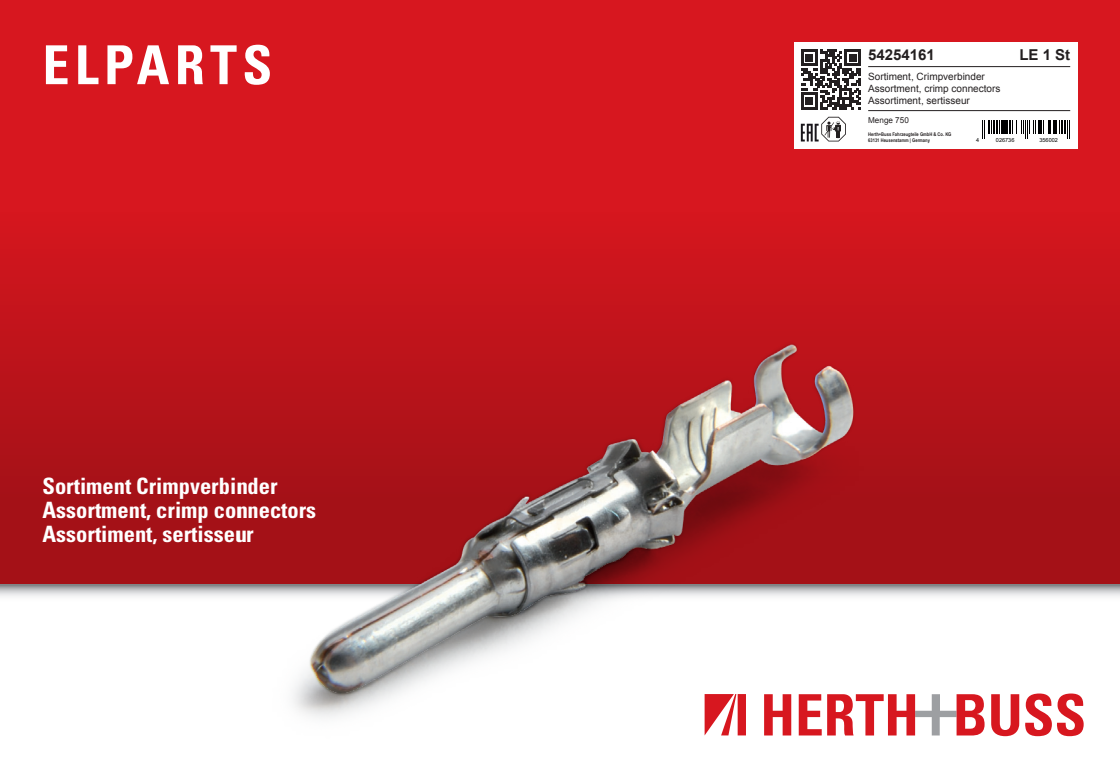
<style>
.page{position:relative;width:1120px;height:780px;background:#fff}
.page>*{position:absolute;margin:0;border:0;box-sizing:border-box;transform-origin:0 0}
.t1{font:700 condensed 53.75px "Univers";letter-spacing:.1em;color:#fff}
.t2{font:700 condensed 22.5px/23.8px "Univers";color:#fff}
.t3{font:700 15px "Arial";color:#231f20}
.t4{font:10px/12px "Arial";color:#231f20}
.t5{font:8.12px "Arial";color:#231f20}
.t6{font:5.5px "Arial";color:#000001}
.t7{font:700 5px/6px "Arial Narrow";color:#231f20}
</style>
<div class="page">
<svg style="left:910px;top:694px;width:74px;height:41px"></svg>
<svg style="left:991px;top:694px;width:28px;height:42px"></svg>
<svg style="left:1025px;top:693px;width:58px;height:43px"></svg>
<div style="left:0;top:0;width:1120px;height:585px;background:linear-gradient(to bottom,#e41922,#a11016)"></div>
<svg style="left:0;top:585px;width:1120px;height:12px"></svg>
<img style="left:240px;top:313px;width:670px;height:423px">
<div style="left:794px;top:43px;width:283px;height:106px;background:#fff"></div>
<hr style="left:868px;top:66px;width:202px;height:1px;background:#231f20">
<hr style="left:868px;top:110px;width:202px;height:1px;background:#231f20">
<svg style="left:1001px;top:120px;width:3px;height:14px"></svg>
<hr style="left:1005px;top:120px;width:3px;height:14px;background:#000001">
<hr style="left:1054px;top:120px;width:3px;height:14px;background:#000001">
<svg style="left:982px;top:120px;width:18px;height:19px"></svg>
<svg style="left:1009px;top:120px;width:42px;height:19px"></svg>
<svg style="left:1059px;top:120px;width:11px;height:19px"></svg>
<svg style="left:801px;top:49px;width:60px;height:92px"></svg>
<h1 class="t1" style="left:43px;top:32px;width:231px">ELPARTS</h1>
<h3 class="t3" style="left:868px;top:45px;width:68px">54254161</h3>
<h3 class="t3" style="left:1019px;top:45px;width:52px">LE 1 St</h3>
<p class="t4" style="left:868px;top:71px;width:134px">Sortiment, Crimpverbinder<br>Assortment, crimp connectors<br>Assortiment, sertisseur</p>
<p class="t5" style="left:868px;top:115px;width:42px">Menge 750</p>
<p class="t7" style="left:868px;top:130px;width:85px">Herth+Buss Fahrzeugteile GmbH &amp; Co. KG<br>63131 Heusenstamm | Germany</p>
<p class="t6" style="left:976px;top:136px;width:5px">4</p>
<p class="t6" style="left:996px;top:136px;width:20px">026736</p>
<p class="t6" style="left:1039px;top:136px;width:20px">356002</p>
<h2 class="t2" style="left:43px;top:474px;width:275px">Sortiment Crimpverbinder<br>Assortment, crimp connectors<br>Assortiment, sertisseur</h2>
</div>
